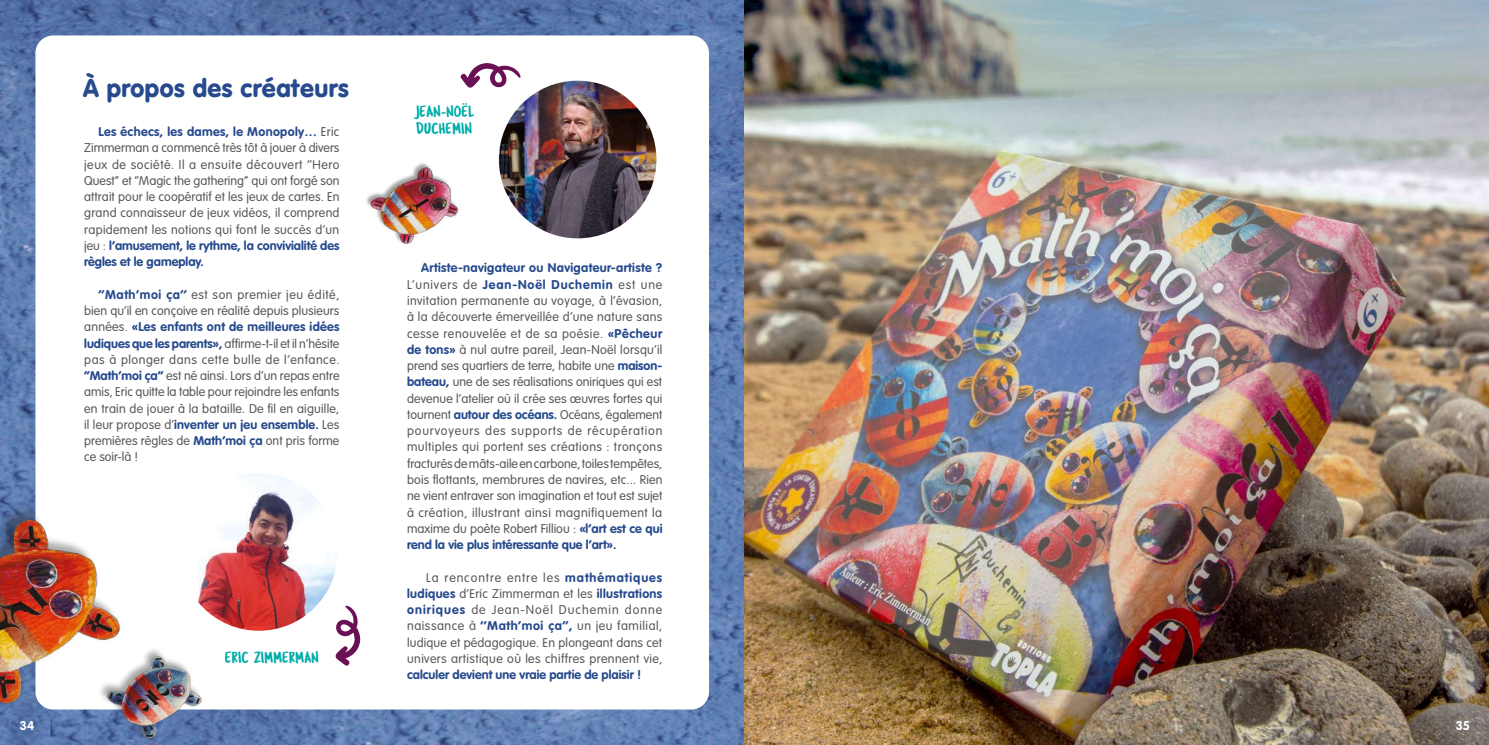
<style>
.page{position:relative;width:1489px;height:745px;background:#fff}
.page>*{position:absolute;margin:0;border:0;box-sizing:border-box;transform-origin:0 0}
.t1{font:900 25px "VAG Rounded Std";letter-spacing:.02em;color:#264a8d}
.t2{font:16.25px/16.2px "Tragic Marker";color:#00aca9}
.t3{font:300 12.5px/16.2px "VAG Rounded Std";letter-spacing:.025em;color:#575756;text-align:justify}
.t4{font:700 12.5px "VAG Rounded Std";color:#264a8d}
.t5{font:700 12.5px "VAG Rounded Std";color:#fff}
.s1{font-weight:700;color:#264a8d}
</style>
<div class="page">
<img style="left:0;top:0;width:1488px;height:744px">
<div style="left:35px;top:35px;width:674px;height:674px;background:#fff;border-radius:18px"></div>
<svg style="left:460px;top:63px;width:60px;height:25px"></svg>
<svg style="left:335px;top:605px;width:25px;height:61px"></svg>
<img style="left:499px;top:81px;width:157px;height:157px;border-radius:79px">
<img style="left:180px;top:472px;width:158px;height:158px;border-radius:79px">
<img style="left:0;top:494px;width:225px;height:250px">
<img style="left:366px;top:163px;width:93px;height:81px">
<h1 class="t1" style="left:83px;top:73px;width:267px">À propos des créateurs</h1>
<p class="t3" style="left:84px;top:124px;width:257px;text-indent:14px"><span class="s1">Les échecs, les dames, le Monopoly…</span> Eric Zimmerman a commencé très tôt à jouer à divers jeux de société. Il a ensuite découvert ‘‘Hero Quest’’ et ‘‘Magic the gathering’’ qui ont forgé son attrait pour le coopératif et les jeux de cartes. En grand connaisseur de jeux vidéos, il comprend rapidement les notions qui font le succès d’un jeu : <span class="s1">l’amusement, le rythme, la convivialité des règles et le gameplay.</span></p>
<p class="t3" style="left:84px;top:286px;width:257px;text-indent:14px"><span class="s1">‘‘Math’moi ça’’</span> est son premier jeu édité, bien qu’il en conçoive en réalité depuis plusieurs années. <span class="s1">«Les enfants ont de meilleures idées ludiques que les parents»,</span> affirme-t-il et il n’hésite pas à plonger dans cette bulle de l’enfance. <span class="s1">‘‘Math’moi ça’’</span> est né ainsi. Lors d’un repas entre amis, Eric quitte la table pour rejoindre les enfants en train de jouer à la bataille. De fil en aiguille, il leur propose d’<span class="s1">inventer un jeu ensemble.</span> Les premières règles de <span class="s1">Math’moi ça</span> ont pris forme ce soir-là !</p>
<h2 class="t2" style="left:225px;top:648px;width:95px">ERIC ZIMMERMAN</h2>
<h2 class="t2" style="left:416px;top:103px;width:60px">JEAN-NOËL<br>DUCHEMIN</h2>
<p class="t3" style="left:407px;top:260px;width:257px;text-indent:14px"><span class="s1">Artiste-navigateur ou Navigateur-artiste ?<br></span>L’univers de <span class="s1">Jean-Noël Duchemin</span> est une invitation permanente au voyage, à l’évasion, à la découverte émerveillée d’une nature sans cesse renouvelée et de sa poésie. <span class="s1">«Pêcheur de tons»</span> à nul autre pareil, Jean-Noël lorsqu’il prend ses quartiers de terre, habite une <span class="s1">maison&shy;bateau,</span> une de ses réalisations oniriques qui est devenue l’atelier où il crée ses œuvres fortes qui tournent <span class="s1">autour des océans.</span> Océans, également pourvoyeurs des supports de récupération multiples qui portent ses créations : tronçons fracturés de mâts-aile en carbone, toiles tempêtes, bois flottants, membrures de navires, etc... Rien ne vient entraver son imagination et tout est sujet à création, illustrant ainsi magnifiquement la maxime du poète Robert Filliou : <span class="s1">«l’art est ce qui rend la vie plus intéressante que l’art».</span></p>
<p class="t3" style="left:407px;top:569px;width:257px;text-indent:19px">La rencontre entre les <span class="s1">mathématiques ludiques</span> d’Eric Zimmerman et les <span class="s1">illustrations oniriques</span> de Jean-Noël Duchemin donne naissance à <span class="s1">‘‘Math’moi ça’’,</span> un jeu familial, ludique et pédagogique. En plongeant dans cet univers artistique où les chiffres prennent vie,</p>
<p class="t4" style="left:407px;top:667px;width:236px">calculer devient une vraie partie de plaisir !</p>
<p class="t5" style="left:20px;top:717px;width:16px">34</p>
<p class="t5" style="left:1455px;top:717px;width:16px">35</p>
</div>
